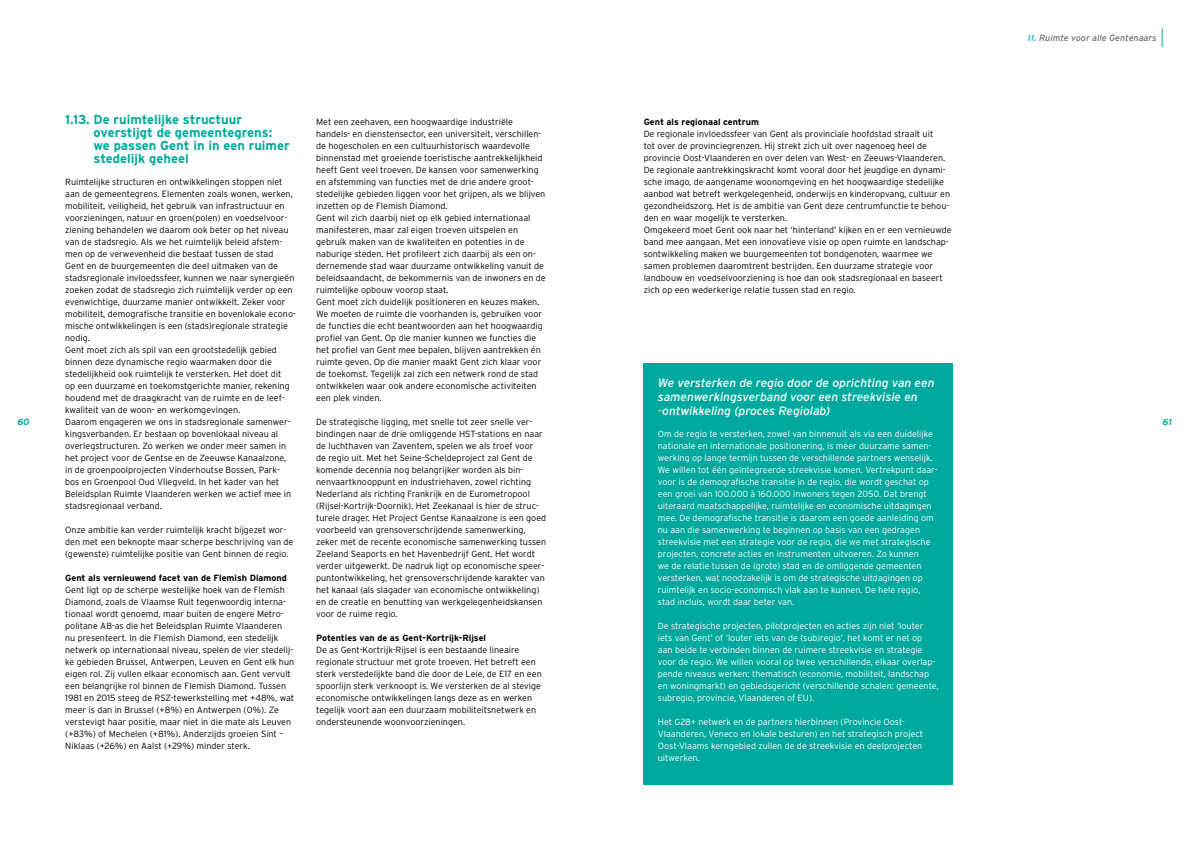
<style>
.page{position:relative;width:1191px;height:842px;background:#fff}
.page>*{position:absolute;margin:0;border:0;box-sizing:border-box;transform-origin:0 0}
.t1{font:700 13px/13px "Interstate";color:#00a99d}
.t2{font:italic 12px/14px "Interstate";color:#fff}
.t3{font:300 9px/12px "Interstate";color:#000}
.t4{font:300 9px/12px "Interstate";color:#fff}
.t5{font:700 9px "Interstate";color:#000}
.t6{font:italic 9px "Interstate";color:#6d6e71}
.t7{font:italic 700 9px "Interstate";color:#00a99d}
.s1{font-weight:700;color:#2dbcb6}
</style>
<div class="page">
<svg style="left:1161px;top:28px;width:1px;height:19px"></svg>
<div style="left:643px;top:364px;width:309px;height:421px;background:#00a99d"></div>
<p class="t7" style="left:17px;top:416px;width:14px">60</p>
<h1 class="t1" style="left:94px;top:113px;width:197px;text-indent:-28px">1.13. De ruimtelijke structuur overstijgt de gemeentegrens: we passen Gent in in een ruimer stedelijk geheel</h1>
<p class="t3" style="left:65px;top:176px;width:232px">Ruimtelijke structuren en ontwikkelingen stoppen niet aan de gemeentegrens. Elementen zoals wonen, werken, mobiliteit, veiligheid, het gebruik van infrastructuur en voorzieningen, natuur en groen(polen) en voedselvoor&shy;ziening behandelen we daarom ook beter op het niveau van de stadsregio. Als we het ruimtelijk beleid afstem&shy;men op de verwevenheid die bestaat tussen de stad<br>Gent en de buurgemeenten die deel uitmaken van de stadsregionale invloedssfeer, kunnen we naar synergieën zoeken zodat de stadsregio zich ruimtelijk verder op een evenwichtige, duurzame manier ontwikkelt. Zeker voor mobiliteit, demografische transitie en bovenlokale econo&shy;mische ontwikkelingen is een (stads)regionale strategie nodig.<br>Gent moet zich als spil van een grootstedelijk gebied binnen deze dynamische regio waarmaken door die stedelijkheid ook ruimtelijk te versterken. Het doet dit<br>op een duurzame en toekomstgerichte manier, rekening houdend met de draagkracht van de ruimte en de leef&shy;kwaliteit van de woon- en werkomgevingen.<br>Daarom engageren we ons in stadsregionale samenwer&shy;kingsverbanden. Er bestaan op bovenlokaal niveau al overlegstructuren. Zo werken we onder meer samen in het project voor de Gentse en de Zeeuwse Kanaalzone, in de groenpoolprojecten Vinderhoutse Bossen, Park&shy;bos en Groenpool Oud Vliegveld. In het kader van het Beleidsplan Ruimte Vlaanderen werken we actief mee in stadsregionaal verband.</p>
<p class="t3" style="left:65px;top:524px;width:230px">Onze ambitie kan verder ruimtelijk kracht bijgezet wor&shy;den met een beknopte maar scherpe beschrijving van de (gewenste) ruimtelijke positie van Gent binnen de regio.</p>
<p class="t5" style="left:65px;top:573px;width:223px">Gent als vernieuwend facet van de Flemish Diamond</p>
<p class="t3" style="left:65px;top:584px;width:230px">Gent ligt op de scherpe westelijke hoek van de Flemish Diamond, zoals de Vlaamse Ruit tegenwoordig interna&shy;tionaal wordt genoemd, maar buiten de engere Metro&shy;politane AB-as die het Beleidsplan Ruimte Vlaanderen nu presenteert. In die Flemish Diamond, een stedelijk netwerk op internationaal niveau, spelen de vier stedelij&shy;ke gebieden Brussel, Antwerpen, Leuven en Gent elk hun eigen rol. Zij vullen elkaar economisch aan. Gent vervult een belangrijke rol binnen de Flemish Diamond. Tussen 1981 en 2015 steeg de RSZ-tewerkstelling met +48%, wat meer is dan in Brussel (+8%) en Antwerpen (0%). Ze verstevigt haar positie, maar niet in die mate als Leuven (+83%) of Mechelen (+81%). Anderzijds groeien Sint – Niklaas (+26%) en Aalst (+29%) minder sterk.</p>
<p class="t3" style="left:316px;top:116px;width:231px">Met een zeehaven, een hoogwaardige industriële handels- en dienstensector, een universiteit, verschillen&shy;de hogescholen en een cultuurhistorisch waardevolle binnenstad met groeiende toeristische aantrekkelijkheid heeft Gent veel troeven. De kansen voor samenwerking en afstemming van functies met de drie andere groot&shy;stedelijke gebieden liggen voor het grijpen, als we blijven inzetten op de Flemish Diamond.<br>Gent wil zich daarbij niet op elk gebied internationaal manifesteren, maar zal eigen troeven uitspelen en gebruik maken van de kwaliteiten en potenties in de naburige steden. Het profileert zich daarbij als een on&shy;dernemende stad waar duurzame ontwikkeling vanuit de beleidsaandacht, de bekommernis van de inwoners en de ruimtelijke opbouw voorop staat.<br>Gent moet zich duidelijk positioneren en keuzes maken.<br>We moeten de ruimte die voorhanden is, gebruiken voor de functies die echt beantwoorden aan het hoogwaardig profiel van Gent. Op die manier kunnen we functies die het profiel van Gent mee bepalen, blijven aantrekken én ruimte geven. Op die manier maakt Gent zich klaar voor de toekomst. Tegelijk zal zich een netwerk rond de stad ontwikkelen waar ook andere economische activiteiten een plek vinden.</p>
<p class="t3" style="left:316px;top:416px;width:231px">De strategische ligging, met snelle tot zeer snelle ver&shy;bindingen naar de drie omliggende HST-stations en naar de luchthaven van Zaventem, spelen we als troef voor<br>de regio uit. Met het Seine-Scheldeproject zal Gent de komende decennia nog belangrijker worden als bin&shy;nenvaartknooppunt en industriehaven, zowel richting Nederland als richting Frankrijk en de Eurometropool (Rijsel-Kortrijk-Doornik). Het Zeekanaal is hier de struc&shy;turele drager. Het Project Gentse Kanaalzone is een goed voorbeeld van grensoverschrijdende samenwerking, zeker met de recente economische samenwerking tussen Zeeland Seaports en het Havenbedrijf Gent. Het wordt verder uitgewerkt. De nadruk ligt op economische speer&shy;puntontwikkeling, het grensoverschrijdende karakter van het kanaal (als slagader van economische ontwikkeling) en de creatie en benutting van werkgelegenheidskansen voor de ruime regio.</p>
<p class="t5" style="left:316px;top:633px;width:171px">Potenties van de as Gent-Kortrijk-Rijsel</p>
<p class="t3" style="left:316px;top:644px;width:227px">De as Gent-Kortrijk-Rijsel is een bestaande lineaire regionale structuur met grote troeven. Het betreft een sterk verstedelijkte band die door de Leie, de E17 en een spoorlijn sterk verknoopt is. We versterken de al stevige economische ontwikkelingen langs deze as en werken tegelijk voort aan een duurzaam mobiliteitsnetwerk en ondersteunende woonvoorzieningen.</p>
<p class="t5" style="left:643px;top:117px;width:117px">Gent als regionaal centrum</p>
<p class="t3" style="left:643px;top:128px;width:309px">De regionale invloedssfeer van Gent als provinciale hoofdstad straalt uit<br>tot over de provinciegrenzen. Hij strekt zich uit over nagenoeg heel de provincie Oost-Vlaanderen en over delen van West- en Zeeuws-Vlaanderen.<br>De regionale aantrekkingskracht komt vooral door het jeugdige en dynami&shy;sche imago, de aangename woonomgeving en het hoogwaardige stedelijke aanbod wat betreft werkgelegenheid, onderwijs en kinderopvang, cultuur en gezondheidszorg. Het is de ambitie van Gent deze centrumfunctie te behou&shy;den en waar mogelijk te versterken.<br>Omgekeerd moet Gent ook naar het ‘hinterland’ kijken en er een vernieuwde band mee aangaan. Met een innovatieve visie op open ruimte en landschap&shy;sontwikkeling maken we buurgemeenten tot bondgenoten, waarmee we samen problemen daaromtrent bestrijden. Een duurzame strategie voor landbouw en voedselvoorziening is hoe dan ook stadsregionaal en baseert zich op een wederkerige relatie tussen stad en regio.</p>
<h2 class="t2" style="left:658px;top:376px;width:278px">We versterken de regio door de oprichting van een samenwerkingsverband voor een streekvisie en -ontwikkeling (proces Regiolab)</h2>
<p class="t4" style="left:658px;top:428px;width:281px">Om de regio te versterken, zowel van binnenuit als via een duidelijke nationale en internationale positionering, is meer duurzame samen&shy;werking op lange termijn tussen de verschillende partners wenselijk.<br>We willen tot één geïntegreerde streekvisie komen. Vertrekpunt daar&shy;voor is de demografische transitie in de regio, die wordt geschat op een groei van 100.000 à 160.000 inwoners tegen 2050. Dat brengt uiteraard maatschappelijke, ruimtelijke en economische uitdagingen mee. De demografische transitie is daarom een goede aanleiding om nu aan die samenwerking te beginnen op basis van een gedragen streekvisie met een strategie voor de regio, die we met strategische projecten, concrete acties en instrumenten uitvoeren. Zo kunnen<br>we de relatie tussen de (grote) stad en de omliggende gemeenten versterken, wat noodzakelijk is om de strategische uitdagingen op ruimtelijk en socio-economisch vlak aan te kunnen. De hele regio, stad incluis, wordt daar beter van.</p>
<p class="t4" style="left:658px;top:620px;width:282px">De strategische projecten, pilotprojecten en acties zijn niet ‘louter iets van Gent’ of ‘louter iets van de (sub)regio’, het komt er net op aan beide te verbinden binnen de ruimere streekvisie en strategie voor de regio. We willen vooral op twee verschillende, elkaar overlap&shy;pende niveaus werken: thematisch (economie, mobiliteit, landschap en woningmarkt) en gebiedsgericht (verschillende schalen: gemeente, subregio, provincie, Vlaanderen of EU).</p>
<p class="t4" style="left:658px;top:716px;width:267px">Het G28+ netwerk en de partners hierbinnen (Provincie Oost-Vlaanderen, Veneco en lokale besturen) en het strategisch project Oost-Vlaams kerngebied zullen de de streekvisie en deelprojecten uitwerken.</p>
<p class="t6" style="left:1028px;top:33px;width:130px"><span class="s1">II.</span> Ruimte voor alle Gentenaars</p>
<p class="t7" style="left:1162px;top:416px;width:11px">61</p>
</div>
